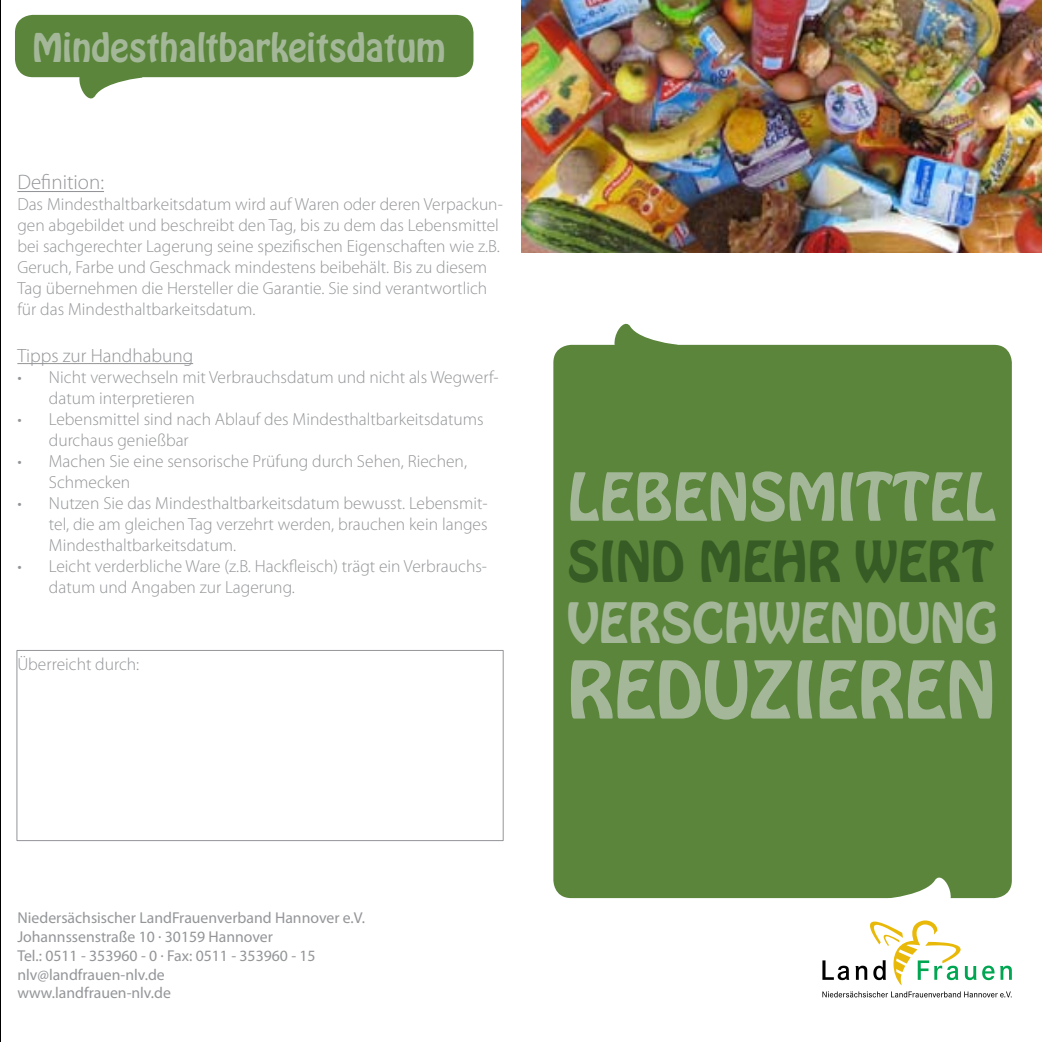
<style>
.page{position:relative;width:1042px;height:1042px;background:#fff}
.page>*{position:absolute;margin:0;border:0;box-sizing:border-box;transform-origin:0 0}
.t1{font:70px "Hobo Std";color:#a4b899}
.t2{font:58.27px "Hobo Std";color:#a4b899}
.t3{font:49.88px "Hobo Std";color:#375b24}
.t4{font:49px "Hobo Std";color:#a4b899}
.t5{font:35px "Hobo Std";color:#a4b899}
.t6{font:300 21px "Myriad Pro";color:#939598}
.t7{font:300 19.25px "Myriad Pro";color:#939598}
.t8{font:300 17.5px/21px "Myriad Pro";color:#939598}
.t9{font:15.75px/18.9px "Myriad Pro";color:#939598}
</style>
<div class="page">
<hr style="left:0;top:0;width:1px;height:1042px;background:#000">
<hr style="left:0;top:0;width:1042px;height:1px;background:#000">
<div style="left:553px;top:345px;width:459px;height:553px;background:#5a853b;border-radius:18px"></div>
<svg style="left:598px;top:323px;width:79px;height:22px"></svg>
<svg style="left:887px;top:877px;width:79px;height:22px"></svg>
<svg style="left:822px;top:960px;width:27px;height:20px"></svg>
<svg style="left:855px;top:920px;width:121px;height:65px"></svg>
<svg style="left:982px;top:965px;width:12px;height:15px"></svg>
<svg style="left:1000px;top:965px;width:12px;height:15px"></svg>
<svg style="left:822px;top:991px;width:189px;height:6px"></svg>
<div style="left:15px;top:15px;width:458px;height:62px;background:#5a853b;border-radius:18px"></div>
<svg style="left:63px;top:77px;width:79px;height:22px"></svg>
<hr style="left:17px;top:191px;width:87px;height:1px;background:#939598">
<hr style="left:17px;top:363px;width:176px;height:1px;background:#939598">
<div style="left:16px;top:650px;width:488px;height:191px;border:1px solid #939598"></div>
<img style="left:522px;top:0;width:520px;height:253px">
<h3 class="t5" style="left:32px;top:24px;width:415px">MINDESTHALTBARKEITSDATUM</h3>
<p class="t6" style="left:17px;top:171px;width:88px">Definition:</p>
<p class="t8" style="left:17px;top:194px;width:487px">Das Mindesthaltbarkeitsdatum wird auf Waren oder deren Verpackun&shy;gen abgebildet und beschreibt den Tag, bis zu dem das Lebensmittel bei sachgerechter Lagerung seine spezifischen Eigenschaften wie z.B.<br>Geruch, Farbe und Geschmack mindestens beibehält. Bis zu diesem Tag übernehmen die Hersteller die Garantie. Sie sind verantwortlich für das Mindesthaltbarkeitsdatum.</p>
<p class="t7" style="left:17px;top:345px;width:177px">Tipps zur Handhabung</p>
<p class="t8" style="left:49px;top:367px;width:451px;text-indent:-31px">• Nicht verwechseln mit Verbrauchsdatum und nicht als Wegwerf&shy;datum interpretieren</p>
<p class="t8" style="left:49px;top:409px;width:436px;text-indent:-31px">• Lebensmittel sind nach Ablauf des Mindesthaltbarkeitsdatums durchaus genießbar</p>
<p class="t8" style="left:49px;top:451px;width:420px;text-indent:-31px">• Machen Sie eine sensorische Prüfung durch Sehen, Riechen,<br>Schmecken</p>
<p class="t8" style="left:49px;top:493px;width:440px;text-align:justify;text-indent:-31px">• Nutzen Sie das Mindesthaltbarkeitsdatum bewusst. Lebensmit&shy;tel, die am gleichen Tag verzehrt werden, brauchen kein langes Mindesthaltbarkeitsdatum.</p>
<p class="t8" style="left:49px;top:556px;width:440px;text-indent:-31px">• Leicht verderbliche Ware (z.B. Hackfleisch) trägt ein Verbrauchs&shy;datum und Angaben zur Lagerung.</p>
<p class="t8" style="left:17px;top:654px;width:123px">Überreicht durch:</p>
<h2 class="t2" style="left:567px;top:456px;width:413px">LEBENSMITTEL</h2>
<h3 class="t3" style="left:567px;top:527px;width:428px">SIND MEHR WERT</h3>
<h3 class="t4" style="left:567px;top:589px;width:431px">VERSCHWENDUNG</h3>
<h1 class="t1" style="left:567px;top:641px;width:430px">REDUZIEREN</h1>
<p class="t9" style="left:17px;top:908px;width:349px">Niedersächsischer LandFrauenverband Hannover e.V.<br>Johannssenstraße 10 . 30159 Hannover<br>Tel.: 0511 - 353960 - 0 . Fax: 0511 - 353960 - 15 nlv@landfrauen-nlv.de<br>www.landfrauen-nlv.de</p>
</div>
